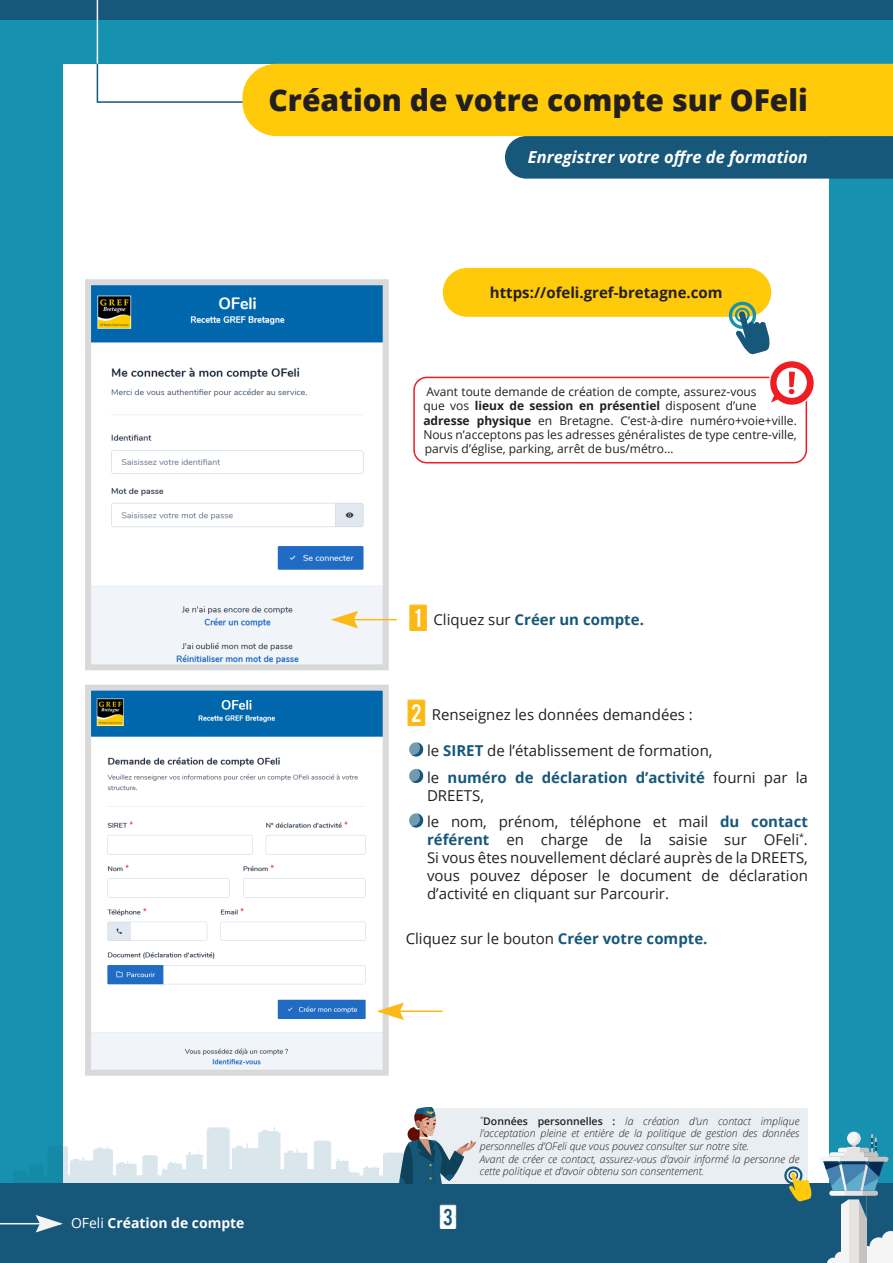
<style>
.page{position:relative;width:893px;height:1263px;background:#1791b0}
.page>*{position:absolute;margin:0;border:0;box-sizing:border-box;transform-origin:0 0}
.t1{font:34.5px "calendarnotetfb";color:#fcb814}
.t2{font:31.5px "calendarnotetfb";color:#fff}
.t3{font:800 30px "Open Sans";color:#231f20}
.t4{font:italic 700 16.5px "Open Sans";color:#fff}
.t5{font:15px/18px "Open Sans";color:#231f20}
.t6{font:700 15px "Open Sans";color:#231f20}
.t7{font:700 15px "Open Sans";color:#17577a}
.t8{font:700 13.95px "Open Sans";color:#fff}
.t9{font:12px/14.4px "Open Sans";color:#231f20}
.t10{font:italic 300 10.5px/12.6px "Open Sans";color:#231f20}
.s1{font-weight:700}
.s2{font-weight:400;color:#231f20}
.s3{font-weight:700;color:#17577a}
.s4{font-weight:400}
.s5{font-weight:600;font-style:normal}
</style>
<div class="page">
<div style="left:0;top:0;width:893px;height:20px;background:#17577a"></div>
<div style="left:64px;top:64px;width:765px;height:1135px;background:#fff"></div>
<div style="left:0;top:1184px;width:893px;height:79px;background:#17577a"></div>
<hr style="left:0;top:1223px;width:61px;height:1px;background:#f5f5f5">
<svg style="left:36px;top:1215px;width:27px;height:17px"></svg>
<hr style="left:97px;top:0;width:1px;height:64px;background:#f5f5f5">
<svg style="left:96px;top:62px;width:236px;height:41px"></svg>
<img style="left:92px;top:286px;width:290px;height:377px">
<div style="left:85px;top:279px;width:304px;height:391px;border:6px solid #d9d9d9"></div>
<img style="left:92px;top:692px;width:290px;height:377px">
<div style="left:85px;top:685px;width:304px;height:391px;border:6px solid #d9d9d9"></div>
<div style="left:443px;top:268px;width:328px;height:49px;background:#feca0a;border-radius:24px"></div>
<hr style="left:333px;top:619px;width:64px;height:1px;background:#fcb814">
<svg style="left:331px;top:611px;width:27px;height:17px"></svg>
<hr style="left:379px;top:1010px;width:64px;height:2px;background:#fcb814">
<svg style="left:377px;top:1002px;width:27px;height:18px"></svg>
<div style="left:420px;top:1108px;width:388px;height:76px;background:#e8eef2"></div>
<svg style="left:13px;top:1106px;width:463px;height:78px"></svg>
<svg style="left:827px;top:1231px;width:66px;height:32px"></svg>
<div style="left:848px;top:1196px;width:11px;height:67px;background:#e6e3e3"></div>
<div style="left:859px;top:1196px;width:8px;height:67px;background:#c7c2c2"></div>
<div style="left:841px;top:1196px;width:7px;height:67px;background:#f5f5f5"></div>
<svg style="left:819px;top:1132px;width:69px;height:86px"></svg>
<div style="left:505px;top:136px;width:388px;height:43px;background:#17577a"></div>
<div style="left:242px;top:64px;width:651px;height:72px;background:#feca0a"></div>
<div style="left:409px;top:742px;width:14px;height:14px;background:#749aaf;border-radius:50%"></div>
<svg style="left:412px;top:742px;width:11px;height:14px"></svg>
<div style="left:409px;top:769px;width:14px;height:14px;background:#749aaf;border-radius:50%"></div>
<svg style="left:412px;top:769px;width:11px;height:14px"></svg>
<div style="left:409px;top:813px;width:14px;height:14px;background:#749aaf;border-radius:50%"></div>
<svg style="left:412px;top:813px;width:11px;height:14px"></svg>
<svg style="left:784px;top:1166px;width:27px;height:35px"></svg>
<div style="left:413px;top:377px;width:394px;height:86px;border:2px solid #ee1d23;border-radius:13px"></div>
<svg style="left:725px;top:298px;width:89px;height:109px"></svg>
<h3 class="t3" style="left:268px;top:78px;width:541px">Création de votre compte sur OFeli</h3>
<p class="t4" style="left:528px;top:145px;width:282px">Enregistrer votre offre de formation</p>
<p class="t6" style="left:490px;top:287px;width:234px">https://ofeli.gref-bretagne.com</p>
<p class="t9" style="left:423px;top:385px;width:375px">Avant toute demande de création de compte, assurez-vous<br>que vos <span class="s1">lieux de session en présentiel</span> disposent d’une <span class="s1">adresse physique</span> en Bretagne. C’est-à-dire numéro+voie+ville.<br>Nous n’acceptons pas les adresses généralistes de type centre-ville, parvis d’église, parking, arrêt de bus/métro…</p>
<h1 class="t1" style="left:406px;top:599px;width:25px">1</h1>
<p class="t7" style="left:433px;top:613px;width:212px"><span class="s2">Cliquez sur</span> Créer un compte.</p>
<h1 class="t1" style="left:406px;top:694px;width:24px">2</h1>
<p class="t5" style="left:432px;top:707px;width:263px">Renseignez les données demandées :</p>
<p class="t5" style="left:427px;top:739px;width:382px;line-height:26.5px">le <span class="s3">SIRET</span> de l’établissement de formation,<br>le <span class="s3">numéro de déclaration d’activité</span> fourni par la</p>
<p class="t5" style="left:427px;top:784px;width:382px;line-height:26.5px">DREETS,<br>le nom, prénom, téléphone et mail <span class="s3">du contact</span></p>
<p class="t5" style="left:427px;top:832px;width:382px;text-align:justify"><span class="s3">référent</span> en charge de la saisie sur OFeli<sup>*</sup>.<br>Si vous êtes nouvellement déclaré auprès de la DREETS, vous pouvez déposer le document de déclaration d’activité en cliquant sur Parcourir.</p>
<p class="t5" style="left:406px;top:931px;width:303px">Cliquez sur le bouton <span class="s3">Créer votre compte.</span></p>
<p class="t8" style="left:71px;top:1217px;width:175px"><span class="s4">OFeli</span> Création de compte</p>
<h2 class="t2" style="left:439px;top:1200px;width:21px">3</h2>
<p class="t10" style="left:480px;top:1116px;width:321px"><sup>*</sup><span class="s5">Données personnelles :</span> la création d’un contact implique l’acceptation pleine et entière de la politique de gestion des données personnelles d’OFeli que vous pouvez consulter sur notre site.<br>Avant de créer ce contact, assurez-vous d’avoir informé la personne de cette politique et d’avoir obtenu son consentement.</p>
</div>
